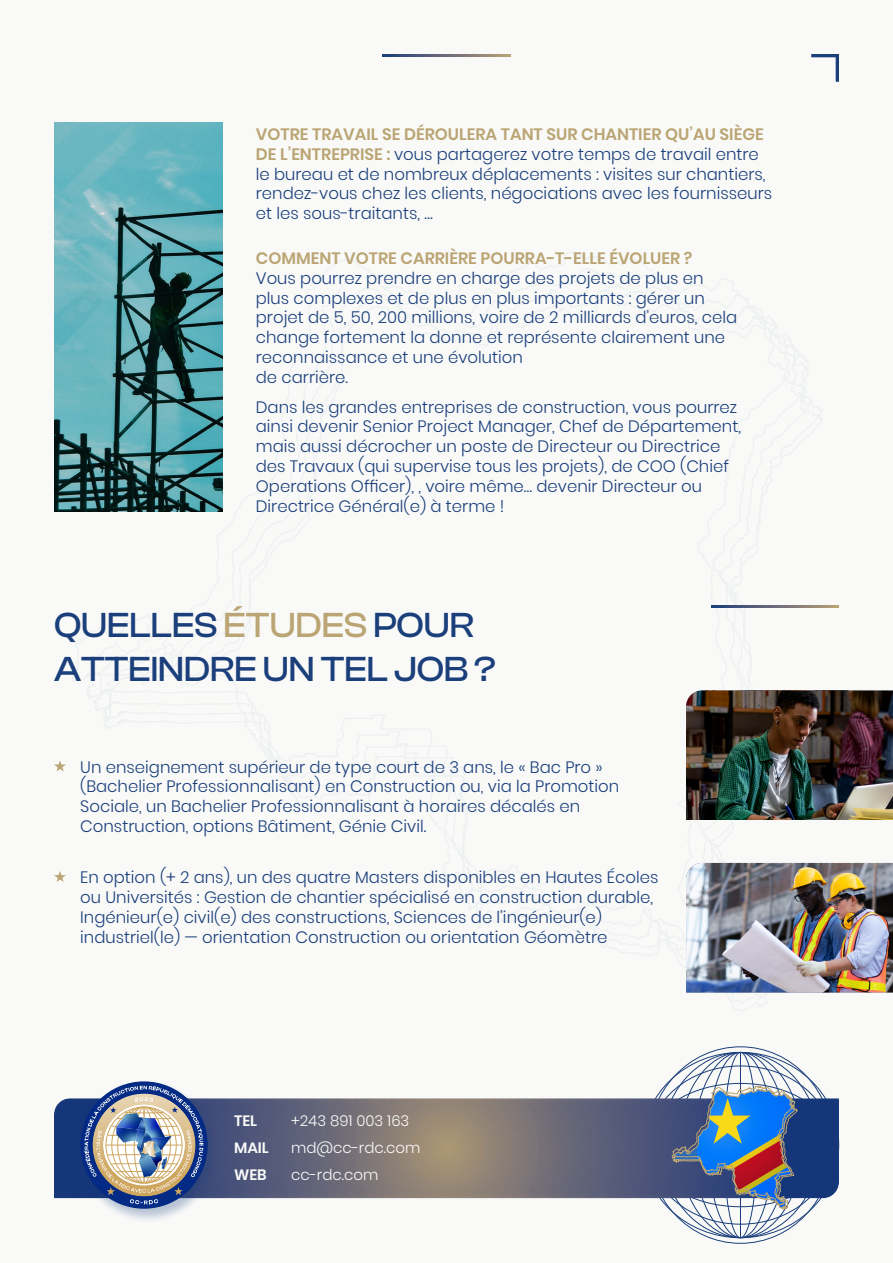
<style>
.page{position:relative;width:893px;height:1263px;background:#f9faf8}
.page>*{position:absolute;margin:0;border:0;box-sizing:border-box;transform-origin:0 0}
.t1{font:700 36px/43.2px "Clash Display Variable";color:#1b3f7b}
.t2{font:300 16.5px/19.8px "Poppins";color:#1b3f7b}
.t3{font:600 16.5px "Poppins";color:#bba574}
.t4{font:300 15px "Poppins";color:#f9faf8}
.t5{font:600 15px "Poppins";color:#f9faf8}
.s1{font-weight:600;color:#bba574}
.s2{color:#bba574}
</style>
<div class="page">
<hr style="left:740px;top:1052px;width:1px;height:186px;background:#1b3f7b">
<div style="left:53px;top:1095px;width:787px;height:104px;background:#1b3f7b;opacity:.3"></div>
<svg style="left:102px;top:297px;width:722px;height:713px"></svg>
<svg style="left:383px;top:54px;width:127px;height:2px"></svg>
<svg style="left:711px;top:605px;width:128px;height:2px"></svg>
<img style="left:54px;top:123px;width:168px;height:389px">
<div style="left:836px;top:54px;width:3px;height:28px;border:3px solid #1b3f7b"></div>
<svg style="left:813px;top:57px;width:25px;height:23px"></svg>
<div style="left:811px;top:54px;width:28px;height:3px;border:3px solid #1b3f7b"></div>
<svg style="left:54px;top:760px;width:12px;height:11px"></svg>
<svg style="left:54px;top:871px;width:12px;height:11px"></svg>
<div style="left:77px;top:1081px;width:143px;height:143px;background:#1b3f7b;opacity:.3"></div>
<svg style="left:80px;top:1081px;width:128px;height:128px"></svg>
<div style="left:683px;top:861px;width:210px;height:132px;background:#1b3f7b;opacity:.3"></div>
<svg style="left:672px;top:1085px;width:126px;height:125px;background:#617aa1"></svg>
<div style="left:683px;top:688px;width:210px;height:132px;background:#1b3f7b;opacity:.3"></div>
<p class="t2" style="left:256px;top:124px;width:518px"><span class="s1">VOTRE TRAVAIL SE DÉROULERA TANT SUR CHANTIER QU’AU SIÈGE DE L’ENTREPRISE :</span> vous partagerez votre temps de travail entre le bureau et de nombreux déplacements : visites sur chantiers, rendez-vous chez les clients, négociations avec les fournisseurs et les sous-traitants, …</p>
<p class="t3" style="left:256px;top:249px;width:438px">COMMENT VOTRE CARRIÈRE POURRA-T-ELLE ÉVOLUER ?</p>
<p class="t2" style="left:256px;top:268px;width:483px">Vous pourrez prendre en charge des projets de plus en plus complexes et de plus en plus importants : gérer un projet de 5, 50, 200 millions, voire de 2 milliards d’euros, cela change fortement la donne et représente clairement une reconnaissance et une évolution</p>
<p class="t2" style="left:256px;top:367px;width:94px">de carrière.</p>
<p class="t2" style="left:256px;top:397px;width:487px">Dans les grandes entreprises de construction, vous pourrez ainsi devenir Senior Project Manager, Chef de Département, mais aussi décrocher un poste de Directeur ou Directrice des Travaux (qui supervise tous les projets), de COO (Chief Operations Officer), , voire même… devenir Directeur ou Directrice Général(e) à terme !</p>
<p class="t1" style="left:54px;top:604px;width:443px">QUELLES <span class="s2">ÉTUDES</span> POUR<br>ATTEINDRE UN TEL JOB ?</p>
<p class="t2" style="left:80px;top:757px;width:541px">Un enseignement supérieur de type court de 3 ans, le « Bac Pro » (Bachelier Professionnalisant) en Construction ou, via la Promotion Sociale, un Bachelier Professionnalisant à horaires décalés en Construction, options Bâtiment, Génie Civil.</p>
<p class="t2" style="left:80px;top:868px;width:580px">En option (+ 2 ans), un des quatre Masters disponibles en Hautes Écoles ou Universités : Gestion de chantier spécialisé en construction durable, Ingénieur(e) civil(e) des constructions, Sciences de l’ingénieur(e) industriel(le) — orientation Construction ou orientation Géomètre</p>
<p class="t5" style="left:234px;top:1112px;width:25px">TEL</p>
<p class="t5" style="left:234px;top:1139px;width:36px">MAIL</p>
<p class="t5" style="left:234px;top:1166px;width:34px">WEB</p>
<p class="t4" style="left:291px;top:1112px;width:120px">+243 891 003 163</p>
<p class="t4" style="left:291px;top:1139px;width:131px">md@cc-rdc.com</p>
<p class="t4" style="left:291px;top:1166px;width:89px">cc-rdc.com</p>
</div>
